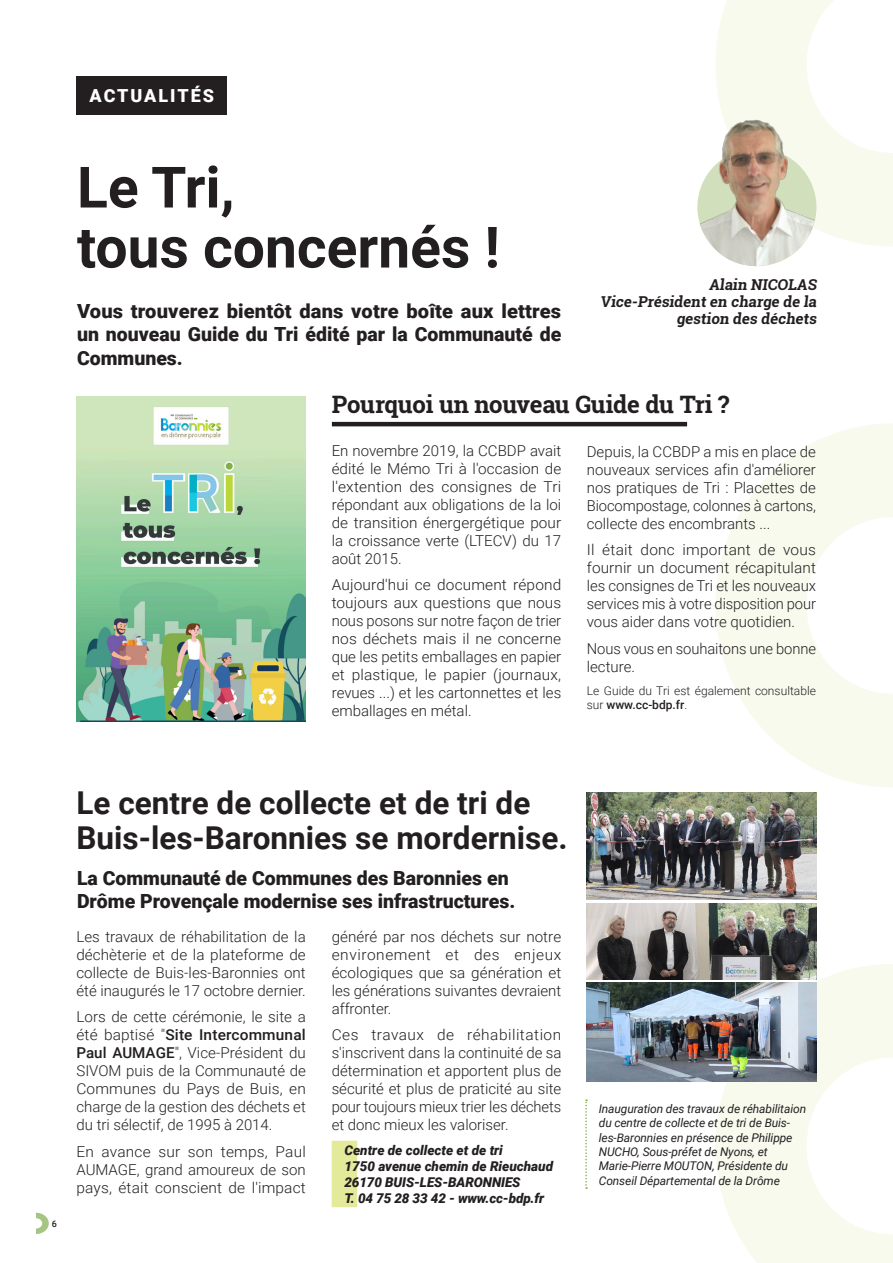
<style>
.page{position:relative;width:893px;height:1263px;background:#fff}
.page>*{position:absolute;margin:0;border:0;box-sizing:border-box;transform-origin:0 0}
.t1{font:700 57px/60px "Roboto";color:#231f20}
.t2{font:700 31.5px/34.5px "Roboto";color:#231f20}
.t3{font:700 24px "Roboto Slab";letter-spacing:-.01em;color:#231f20}
.t4{font:900 19.5px/23.4px "Roboto";color:#231f20}
.t5{font:900 18px "Roboto";letter-spacing:.11em;color:#fff}
.t6{font:300 15px/18px "Roboto";color:#231f20;text-align:justify}
.t7{font:700 15px/17.2px "Roboto Slab";color:#231f20;text-align:right}
.t8{font:italic 900 13.5px/16.2px "Roboto";color:#231f20}
.t9{font:italic 12px/14.4px "Roboto";letter-spacing:-.01em;color:#231f20}
.t10{font:300 12px/14.4px "Roboto";color:#231f20}
.t11{font:500 9px "Roboto";color:#231f20}
.s1{font-weight:500}
</style>
<div class="page">
<svg style="left:716px;top:424px;width:177px;height:363px;fill:#f8faee"></svg>
<svg style="left:716px;top:0;width:177px;height:246px"></svg>
<div style="left:77px;top:77px;width:150px;height:38px;background:#231f20"></div>
<img style="left:697px;top:112px;width:122px;height:155px">
<img style="left:77px;top:397px;width:229px;height:325px">
<hr style="left:332px;top:422px;width:355px;height:4px;background:#231f20">
<img style="left:587px;top:792px;width:229px;height:108px">
<svg style="left:715px;top:964px;width:178px;height:299px;fill:#f8faee"></svg>
<img style="left:587px;top:903px;width:229px;height:77px">
<img style="left:587px;top:983px;width:229px;height:98px">
<svg style="left:585px;top:1099px;width:2px;height:90px"></svg>
<div style="left:332px;top:1141px;width:25px;height:66px;background:#e3ea99"></div>
<svg style="left:36px;top:1213px;width:13px;height:21px"></svg>
<p class="t5" style="left:90px;top:83px;width:126px">ACTUALITÉS</p>
<h1 class="t1" style="left:77px;top:155px;width:424px">Le Tri,<br>tous concernés !</h1>
<p class="t7" style="left:600px;top:275px;width:220px">Alain NICOLAS<br>Vice-Président en charge de la</p>
<h3 class="t4" style="left:77px;top:298px;width:486px">Vous trouverez bientôt dans votre boîte aux lettres</h3>
<p class="t7" style="left:676px;top:310px;width:144px">gestion des déchets</p>
<h3 class="t4" style="left:77px;top:322px;width:486px">un nouveau Guide du Tri édité par la Communauté de<br>Communes.</h3>
<h3 class="t3" style="left:332px;top:388px;width:399px">Pourquoi un nouveau Guide du Tri ?</h3>
<p class="t6" style="left:332px;top:441px;width:231px">En novembre 2019, la CCBDP avait édité le Mémo Tri à l'occasion de l'extention des consignes de Tri répondant aux obligations de la loi de transition énergergétique pour la croissance verte (LTECV) du 17 août 2015.</p>
<p class="t6" style="left:332px;top:575px;width:231px">Aujourd'hui ce document répond toujours aux questions que nous nous posons sur notre façon de trier nos déchets mais il ne concerne que les petits emballages en papier et plastique, le papier (journaux, revues ...) et les cartonnettes et les emballages en métal.</p>
<p class="t6" style="left:587px;top:442px;width:231px">Depuis, la CCBDP a mis en place de nouveaux services afin d'améliorer nos pratiques de Tri : Placettes de Biocompostage, colonnes à cartons, collecte des encombrants ...</p>
<p class="t6" style="left:587px;top:540px;width:231px">Il était donc important de vous fournir un document récapitulant les consignes de Tri et les nouveaux services mis à votre disposition pour vous aider dans votre quotidien.</p>
<p class="t6" style="left:587px;top:639px;width:231px">Nous vous en souhaitons une bonne lecture.</p>
<p class="t10" style="left:587px;top:683px;width:231px">Le Guide du Tri est également consultable sur <span class="s1">www.cc-bdp.fr</span>.</p>
<p class="t11" style="left:52px;top:1217px;width:7px">6</p>
<h2 class="t2" style="left:77px;top:785px;width:493px">Le centre de collecte et de tri de<br>Buis-les-Baronnies se mordernise.</h2>
<h3 class="t4" style="left:77px;top:865px;width:440px">La Communauté de Communes des Baronnies en<br>Drôme Provençale modernise ses infrastructures.</h3>
<p class="t6" style="left:76px;top:927px;width:231px">Les travaux de réhabilitation de la déchèterie et de la plateforme de collecte de Buis-les-Baronnies ont été inaugurés le 17 octobre dernier.</p>
<p class="t6" style="left:76px;top:1007px;width:231px">Lors de cette cérémonie, le site a été baptisé "<span class="s1">Site Intercommunal Paul AUMAGE</span>", Vice-Président du SIVOM puis de la Communauté de Communes du Pays de Buis, en charge de la gestion des déchets et du tri sélectif, de 1995 à 2014.</p>
<p class="t6" style="left:76px;top:1142px;width:231px">En avance sur son temps, Paul AUMAGE, grand amoureux de son pays, était conscient de l'impact</p>
<p class="t6" style="left:332px;top:927px;width:231px">généré par nos déchets sur notre environement et des enjeux écologiques que sa génération et les générations suivantes devraient affronter.</p>
<p class="t6" style="left:332px;top:1025px;width:231px">Ces travaux de réhabilitation s'inscrivent dans la continuité de sa détermination et apportent plus de sécurité et plus de praticité au site pour toujours mieux trier les déchets et donc mieux les valoriser.</p>
<p class="t8" style="left:344px;top:1141px;width:210px">Centre de collecte et de tri<br>1750 avenue chemin de Rieuchaud<br>26170 BUIS-LES-BARONNIES<br>T. 04 75 28 33 42 - www.cc-bdp.fr</p>
<p class="t9" style="left:599px;top:1101px;width:209px">Inauguration des travaux de réhabilitaion du centre de collecte et de tri de Buis&shy;les-Baronnies en présence de Philippe NUCHO, Sous-préfet de Nyons, et Marie-Pierre MOUTON, Présidente du Conseil Départemental de la Drôme</p>
</div>
